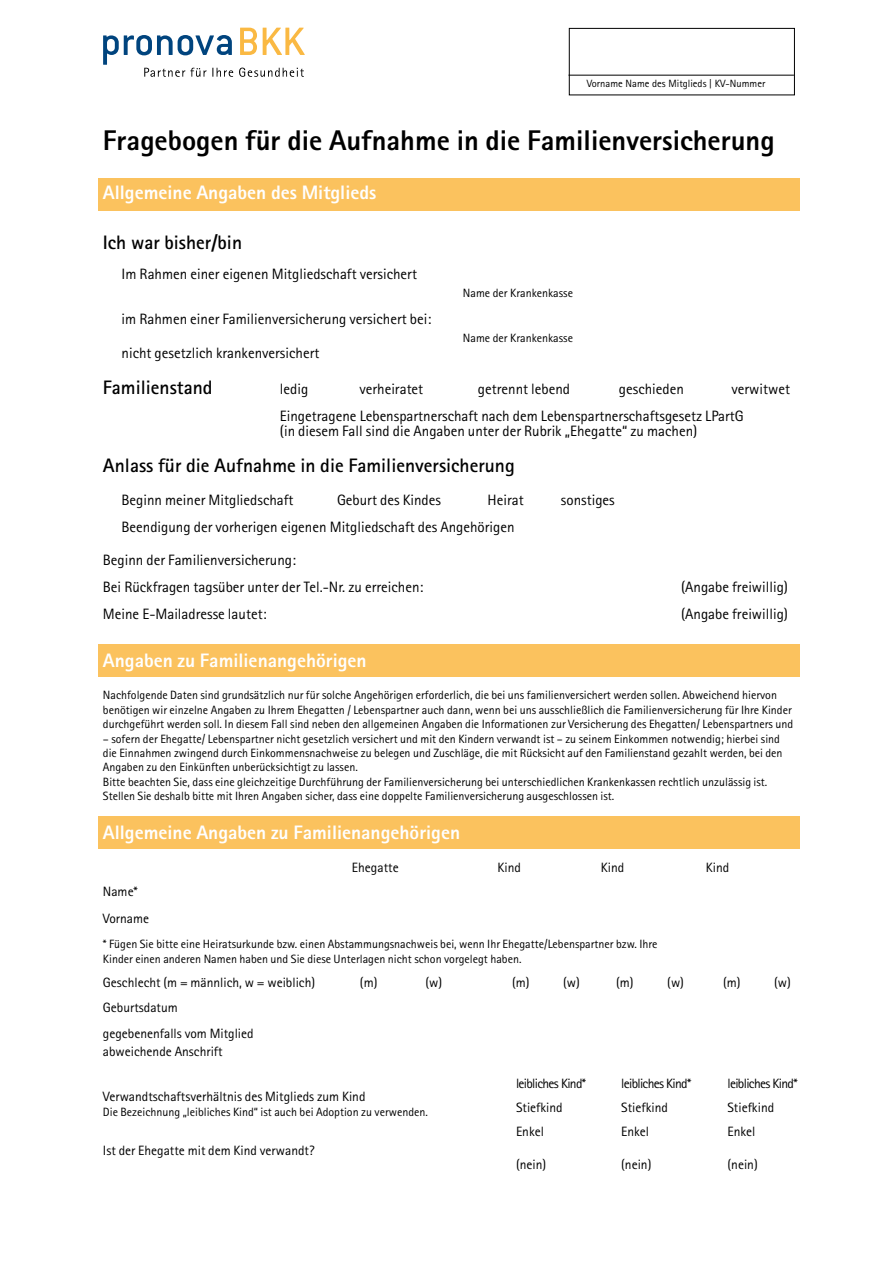
<style>
.page{position:relative;width:893px;height:1263px;background:#fff}
.page>*{position:absolute;margin:0;border:0;box-sizing:border-box;transform-origin:0 0}
.t1{font:800 28.5px "Rotis Sans Serif";color:#000}
.t2{font:800 19.5px "Rotis Sans Serif";color:#fff}
.t3{font:700 19.5px "Rotis Sans Serif";color:#000}
.t4{font:15px/27px "Rotis Sans Serif";color:#000}
.t5{font:13.5px/27px "Rotis Sans Serif";color:#000}
.t6{font:13.5px/24px "Rotis Sans Serif";letter-spacing:-.025em;color:#000}
.t7{font:12px/14.4px "Rotis Sans Serif";color:#000}
.t8{font:10.5px "Rotis Sans Serif";color:#000}
</style>
<div class="page">
<div style="left:98px;top:178px;width:701px;height:32px;background:#fbc25e"></div>
<div style="left:98px;top:644px;width:701px;height:33px;background:#fbc25e"></div>
<div style="left:98px;top:816px;width:701px;height:33px;background:#fbc25e"></div>
<svg style="left:103px;top:28px;width:202px;height:49px"></svg>
<div style="left:569px;top:28px;width:226px;height:67px;border:1px solid #000"></div>
<hr style="left:568px;top:75px;width:226px;height:1px;background:#000">
<p class="t8" style="left:587px;top:77px;width:180px">Vorname Name des Mitglieds | KV-Nummer</p>
<h1 class="t1" style="left:103px;top:122px;width:673px">Fragebogen für die Aufnahme in die Familienversicherung</h1>
<h2 class="t2" style="left:103px;top:180px;width:275px">Allgemeine Angaben des Mitglieds</h2>
<h2 class="t3" style="left:103px;top:230px;width:141px">Ich war bisher/bin</h2>
<p class="t4" style="left:122px;top:260px;width:297px">Im Rahmen einer eigenen Mitgliedschaft versichert</p>
<p class="t7" style="left:463px;top:285px;width:112px">Name der Krankenkasse</p>
<p class="t4" style="left:122px;top:305px;width:311px">im Rahmen einer Familienversicherung versichert bei:</p>
<p class="t7" style="left:463px;top:330px;width:112px">Name der Krankenkasse</p>
<p class="t4" style="left:122px;top:339px;width:199px">nicht gesetzlich krankenversichert</p>
<h2 class="t3" style="left:103px;top:375px;width:111px">Familienstand</h2>
<p class="t4" style="left:280px;top:375px;width:30px">ledig</p>
<p class="t4" style="left:359px;top:375px;width:65px">verheiratet</p>
<p class="t4" style="left:478px;top:375px;width:94px">getrennt lebend</p>
<p class="t4" style="left:619px;top:375px;width:66px">geschieden</p>
<p class="t4" style="left:280px;top:375px;width:512px;text-indent:452px">verwitwet<br>Eingetragene Lebenspartnerschaft nach dem Lebenspartnerschaftsgesetz LPartG</p>
<p class="t4" style="left:280px;top:417px;width:419px">(in diesem Fall sind die Angaben unter der Rubrik „Ehegatte“ zu machen)</p>
<h2 class="t3" style="left:103px;top:453px;width:413px">Anlass für die Aufnahme in die Familienversicherung</h2>
<p class="t4" style="left:122px;top:486px;width:174px">Beginn meiner Mitgliedschaft</p>
<p class="t4" style="left:337px;top:486px;width:105px">Geburt des Kindes</p>
<p class="t4" style="left:488px;top:486px;width:38px">Heirat</p>
<p class="t4" style="left:561px;top:486px;width:55px">sonstiges</p>
<p class="t4" style="left:122px;top:513px;width:394px">Beendigung der vorherigen eigenen Mitgliedschaft des Angehörigen</p>
<p class="t4" style="left:103px;top:546px;width:322px">Beginn der Familienversicherung:<br>Bei Rückfragen tagsüber unter der Tel.-Nr. zu erreichen:</p>
<p class="t4" style="left:681px;top:573px;width:108px">(Angabe freiwillig)</p>
<p class="t4" style="left:103px;top:600px;width:165px">Meine E-Mailadresse lautet:</p>
<p class="t4" style="left:681px;top:600px;width:108px">(Angabe freiwillig)</p>
<h2 class="t2" style="left:103px;top:648px;width:265px">Angaben zu Familienangehörigen</h2>
<p class="t7" style="left:103px;top:688px;width:692px">Nachfolgende Daten sind grundsätzlich nur für solche Angehörigen erforderlich, die bei uns familienversichert werden sollen. Abweichend hiervon benötigen wir einzelne Angaben zu Ihrem Ehegatten / Lebenspartner auch dann, wenn bei uns ausschließlich die Familienversicherung für Ihre Kinder durchgeführt werden soll. In diesem Fall sind neben den allgemeinen Angaben die Informationen zur Versicherung des Ehegatten/ Lebenspartners und</p>
<p class="t7" style="left:103px;top:731px;width:681px">– sofern der Ehegatte/ Lebenspartner nicht gesetzlich versichert und mit den Kindern verwandt ist – zu seinem Einkommen notwendig; hierbei sind die Einnahmen zwingend durch Einkommensnachweise zu belegen und Zuschläge, die mit Rücksicht auf den Familienstand gezahlt werden, bei den Angaben zu den Einkünften unberücksichtigt zu lassen.<br>Bitte beachten Sie, dass eine gleichzeitige Durchführung der Familienversicherung bei unterschiedlichen Krankenkassen rechtlich unzulässig ist.<br>Stellen Sie deshalb bitte mit Ihren Angaben sicher, dass eine doppelte Familienversicherung ausgeschlossen ist.</p>
<h2 class="t2" style="left:103px;top:820px;width:359px">Allgemeine Angaben zu Familienangehörigen</h2>
<p class="t5" style="left:352px;top:854px;width:48px">Ehegatte</p>
<p class="t5" style="left:497px;top:854px;width:25px">Kind</p>
<p class="t5" style="left:601px;top:854px;width:25px">Kind</p>
<p class="t5" style="left:706px;top:854px;width:25px">Kind</p>
<p class="t5" style="left:103px;top:878px;width:48px">Name*<br>Vorname</p>
<p class="t7" style="left:103px;top:937px;width:556px">* Fügen Sie bitte eine Heiratsurkunde bzw. einen Abstammungsnachweis bei, wenn Ihr Ehegatte/Lebenspartner bzw. Ihre<br>Kinder einen anderen Namen haben und Sie diese Unterlagen nicht schon vorgelegt haben.</p>
<p class="t5" style="left:103px;top:968px;width:214px">Geschlecht (m = männlich, w = weiblich)</p>
<p class="t5" style="left:360px;top:968px;width:19px">(m)</p>
<p class="t5" style="left:425px;top:968px;width:18px">(w)</p>
<p class="t5" style="left:512px;top:968px;width:19px">(m)</p>
<p class="t5" style="left:563px;top:968px;width:18px">(w)</p>
<p class="t5" style="left:616px;top:968px;width:19px">(m)</p>
<p class="t5" style="left:667px;top:968px;width:18px">(w)</p>
<p class="t5" style="left:723px;top:968px;width:19px">(m)</p>
<p class="t5" style="left:774px;top:968px;width:18px">(w)</p>
<p class="t5" style="left:103px;top:995px;width:152px;line-height:25.5px">Geburtsdatum gegebenenfalls vom Mitglied</p>
<p class="t5" style="left:103px;top:1037px;width:121px">abweichende Anschrift</p>
<p class="t5" style="left:103px;top:1082px;width:264px">Verwandtschaftsverhältnis des Mitglieds zum Kind</p>
<p class="t7" style="left:103px;top:1104px;width:326px">Die Bezeichnung „leibliches Kind“ ist auch bei Adoption zu verwenden.</p>
<p class="t5" style="left:103px;top:1136px;width:213px">Ist der Ehegatte mit dem Kind verwandt?</p>
<p class="t6" style="left:516px;top:1071px;width:72px">leibliches Kind*<br>Stiefkind<br>Enkel</p>
<p class="t5" style="left:516px;top:1151px;width:32px">(nein)</p>
<p class="t6" style="left:621px;top:1071px;width:72px">leibliches Kind*<br>Stiefkind<br>Enkel</p>
<p class="t5" style="left:621px;top:1151px;width:32px">(nein)</p>
<p class="t6" style="left:727px;top:1071px;width:72px">leibliches Kind*<br>Stiefkind<br>Enkel</p>
<p class="t5" style="left:727px;top:1151px;width:32px">(nein)</p>
</div>
